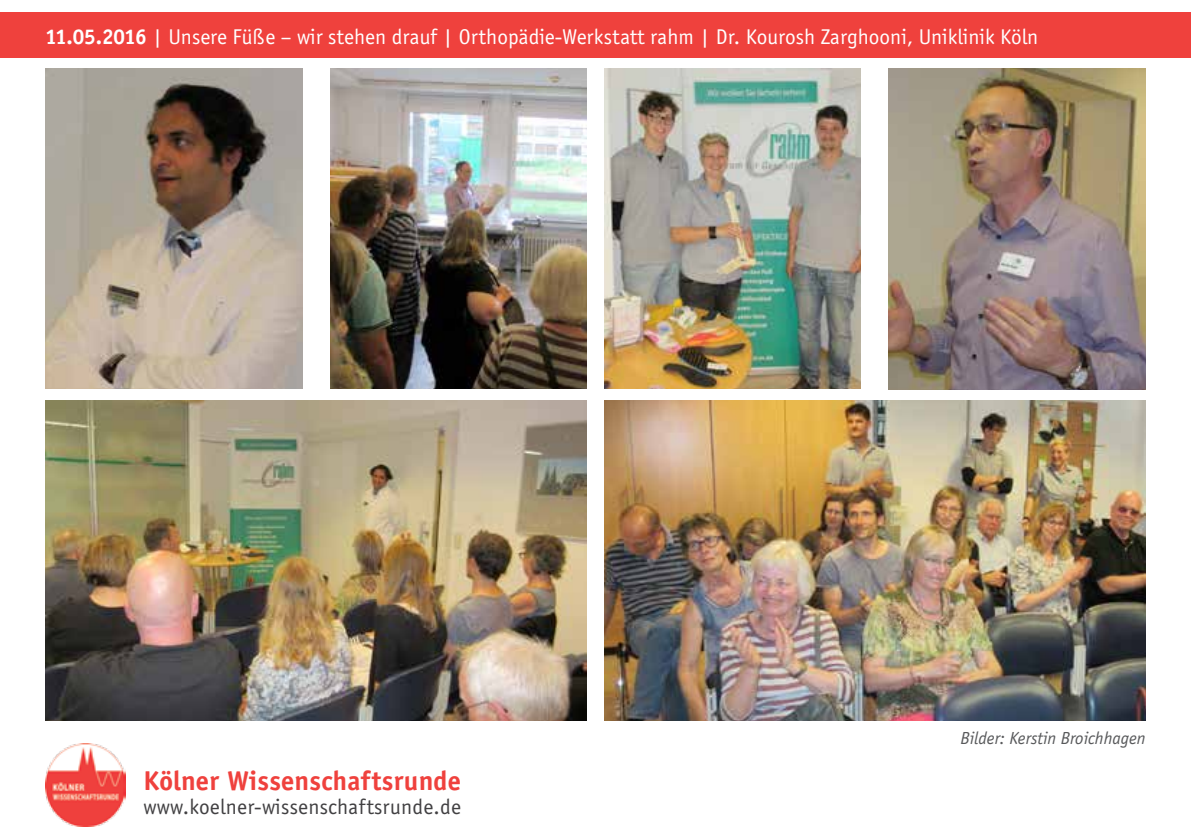
<style>
.page{position:relative;width:1191px;height:840px;background:#fff}
.page>*{position:absolute;margin:0;border:0;box-sizing:border-box;transform-origin:0 0}
.t1{font:700 28px "Officina San Itc T";letter-spacing:.01em;color:#ef413d}
.t2{font:22px "Officina San Itc T";color:#fff}
.t3{font:22px "Officina San Itc T";letter-spacing:.01em;color:#414042}
.t4{font:italic 18px "Officina San Itc T";color:#58595b}
.s1{font-weight:700}
</style>
<div class="page">
<img style="left:45px;top:743px;width:80px;height:82px">
<div style="left:0;top:12px;width:1191px;height:46px;background:#ef413d"></div>
<img style="left:604px;top:400px;width:541px;height:320px">
<img style="left:45px;top:400px;width:542px;height:320px">
<img style="left:45px;top:68px;width:257px;height:320px">
<img style="left:888px;top:69px;width:257px;height:320px">
<img style="left:604px;top:68px;width:257px;height:320px">
<img style="left:330px;top:68px;width:257px;height:320px">
<p class="t2" style="left:45px;top:24px;width:994px"><span class="s1">11.05.2016</span> | Unsere Füße – wir stehen drauf | Orthopädie-Werkstatt rahm | Dr. Kourosh Zarghooni, Uniklinik Köln</p>
<p class="t1" style="left:143px;top:763px;width:319px">Kölner Wissenschaftsrunde</p>
<p class="t3" style="left:143px;top:793px;width:319px">www.koelner-wissenschaftsrunde.de</p>
<p class="t4" style="left:960px;top:727px;width:187px">Bilder: Kerstin Broichhagen</p>
</div>
